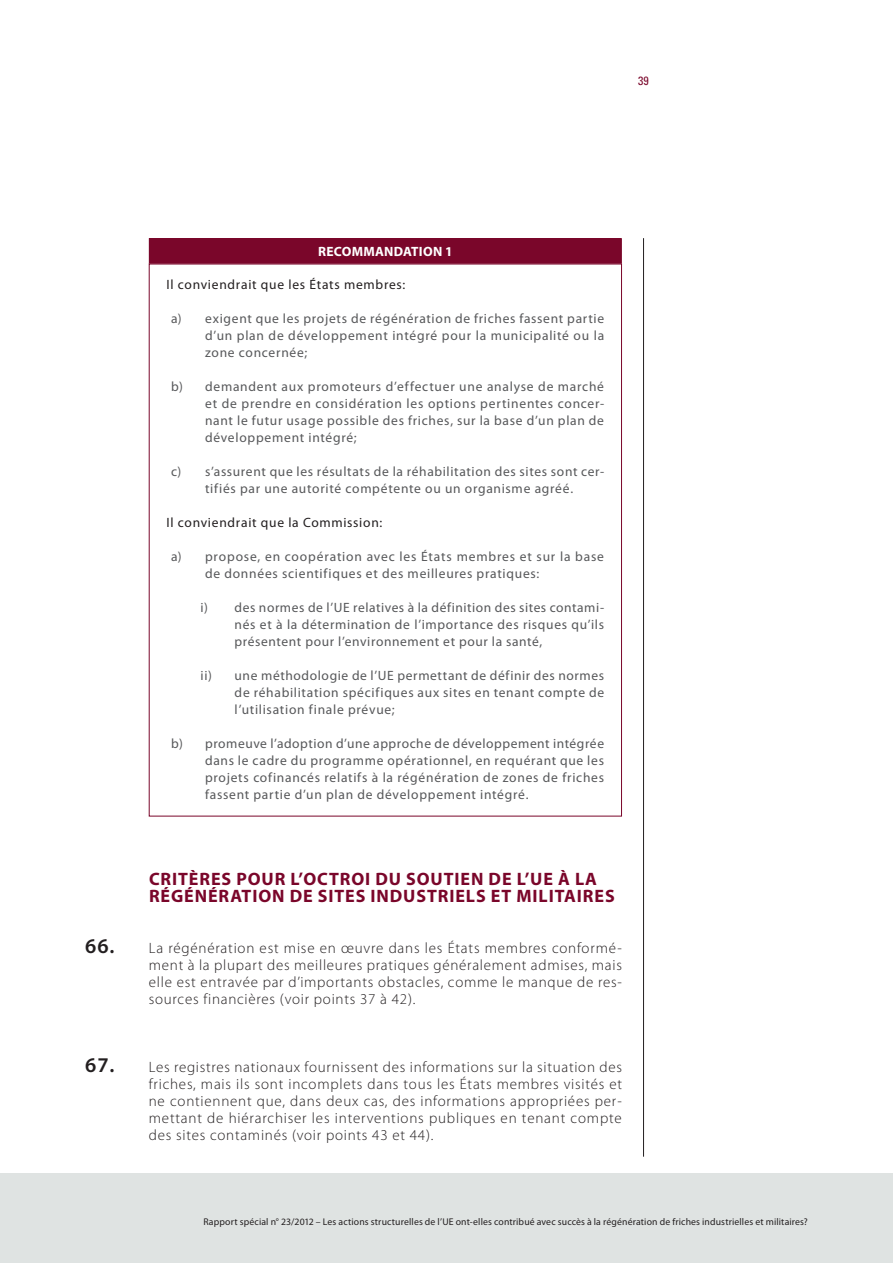
<style>
.page{position:relative;width:893px;height:1263px;background:#fff}
.page>*{position:absolute;margin:0;border:0;box-sizing:border-box;transform-origin:0 0}
.E_02_-_CHAP__TITRE_C{font:700 18px/17px "Myriad Pro";letter-spacing:.05em;color:#7a062a}
.E_05_-_CHAP__1__TEXT{font:300 15px/17px "Myriad Pro";letter-spacing:.05em;color:#231f20;text-align:justify}
.H_03_-_RECO_TEXTE__a{font:13.5px/17px "Myriad Pro";letter-spacing:.055em;color:#57585a;text-align:justify}
.H_03_-_RECO_TEXTE__i{font:13.5px/17px "Myriad Pro";letter-spacing:.05em;color:#57585a;text-align:justify}
.H_02_-_RECO_TEXTE{font:13.5px "Myriad Pro";letter-spacing:.055em;color:#231f20}
.H_01_-_RECO_NUMERO_R{font:700 13.5px "Myriad Pro";letter-spacing:.02em;color:#fff}
.t1{font:condensed 12px "Univers LT Std";color:#7a062a}
.t2{font:9.75px "Myriad Pro";letter-spacing:.015em;color:#231f20}
.s1{font-weight:600;font-size:21px}
</style>
<div class="page">
<div style="left:0;top:1174px;width:893px;height:89px;background:#dfe3e2"></div>
<hr style="left:643px;top:238px;width:1px;height:919px;background:#231f20">
<div style="left:150px;top:239px;width:471px;height:24px;background:#7a062a"></div>
<div style="left:149px;top:238px;width:473px;height:26px;border:2px solid #7a062a"></div>
<p class="t1" style="left:638px;top:73px;width:12px">39</p>
<p class="H_01_-_RECO_NUMERO_R" style="left:318px;top:244px;width:136px">RECOMMANDATION 1</p>
<p class="H_02_-_RECO_TEXTE" style="left:167px;top:277px;width:240px">Il conviendrait que les États membres:</p>
<p class="H_03_-_RECO_TEXTE__a" style="left:205px;top:310px;width:401px;text-indent:-34px">a) exigent que les projets de régénération de friches fassent partie d’un plan de développement intégré pour la municipalité ou la zone concernée;</p>
<p class="H_03_-_RECO_TEXTE__a" style="left:205px;top:378px;width:401px;text-indent:-34px">b) demandent aux promoteurs d’effectuer une analyse de marché et de prendre en considération les options pertinentes concer&shy;nant le futur usage possible des friches, sur la base d’un plan de développement intégré;</p>
<p class="H_03_-_RECO_TEXTE__a" style="left:171px;top:463px;width:435px;text-align:center">c) s’assurent que les résultats de la réhabilitation des sites sont cer&shy;tifiés par une autorité compétente ou un organisme agréé.</p>
<p class="H_02_-_RECO_TEXTE" style="left:167px;top:515px;width:217px">Il conviendrait que la Commission:</p>
<p class="H_03_-_RECO_TEXTE__a" style="left:205px;top:549px;width:400px;text-indent:-34px">a) propose, en coopération avec les États membres et sur la base de données scientifiques et des meilleures pratiques:</p>
<p class="H_03_-_RECO_TEXTE__i" style="left:235px;top:600px;width:371px;text-indent:-34px">i) des normes de l’UE relatives à la définition des sites contami&shy;nés et à la détermination de l’importance des risques qu’ils présentent pour l’environnement et pour la santé,</p>
<p class="H_03_-_RECO_TEXTE__i" style="left:235px;top:668px;width:371px;text-indent:-34px">ii) une méthodologie de l’UE permettant de définir des normes de réhabilitation spécifiques aux sites en tenant compte de l’utilisation finale prévue;</p>
<p class="H_03_-_RECO_TEXTE__a" style="left:205px;top:736px;width:401px;text-indent:-34px">b) promeuve l’adoption d’une approche de développement intégrée dans le cadre du programme opérationnel, en requérant que les projets cofinancés relatifs à la régénération de zones de friches fassent partie d’un plan de développement intégré.</p>
<p class="E_02_-_CHAP__TITRE_C" style="left:149px;top:870px;width:467px">CRITÈRES POUR L’OCTROI DU SOUTIEN DE L’UE À LA<br>RÉGÉNÉRATION DE SITES INDUSTRIELS ET MILITAIRES</p>
<p class="E_05_-_CHAP__1__TEXT" style="left:149px;top:939px;width:475px;text-indent:-64px"><span class="s1">66.</span> La régénération est mise en œuvre dans les États membres conformé&shy;ment à la plupart des meilleures pratiques généralement admises, mais elle est entravée par d’importants obstacles, comme le manque de res&shy;sources financières (voir points 37 à 42).</p>
<p class="E_05_-_CHAP__1__TEXT" style="left:149px;top:1058px;width:475px;text-indent:-64px"><span class="s1">67.</span> Les registres nationaux fournissent des informations sur la situation des friches, mais ils sont incomplets dans tous les États membres visités et ne contiennent que, dans deux cas, des informations appropriées per&shy;mettant de hiérarchiser les interventions publiques en tenant compte des sites contaminés (voir points 43 et 44).</p>
<p class="t2" style="left:204px;top:1216px;width:606px">Rapport spécial n° 23/2012 – Les actions structurelles de l’UE ont-elles contribué avec succès à la régénération de friches industrielles et militaires?</p>
</div>
